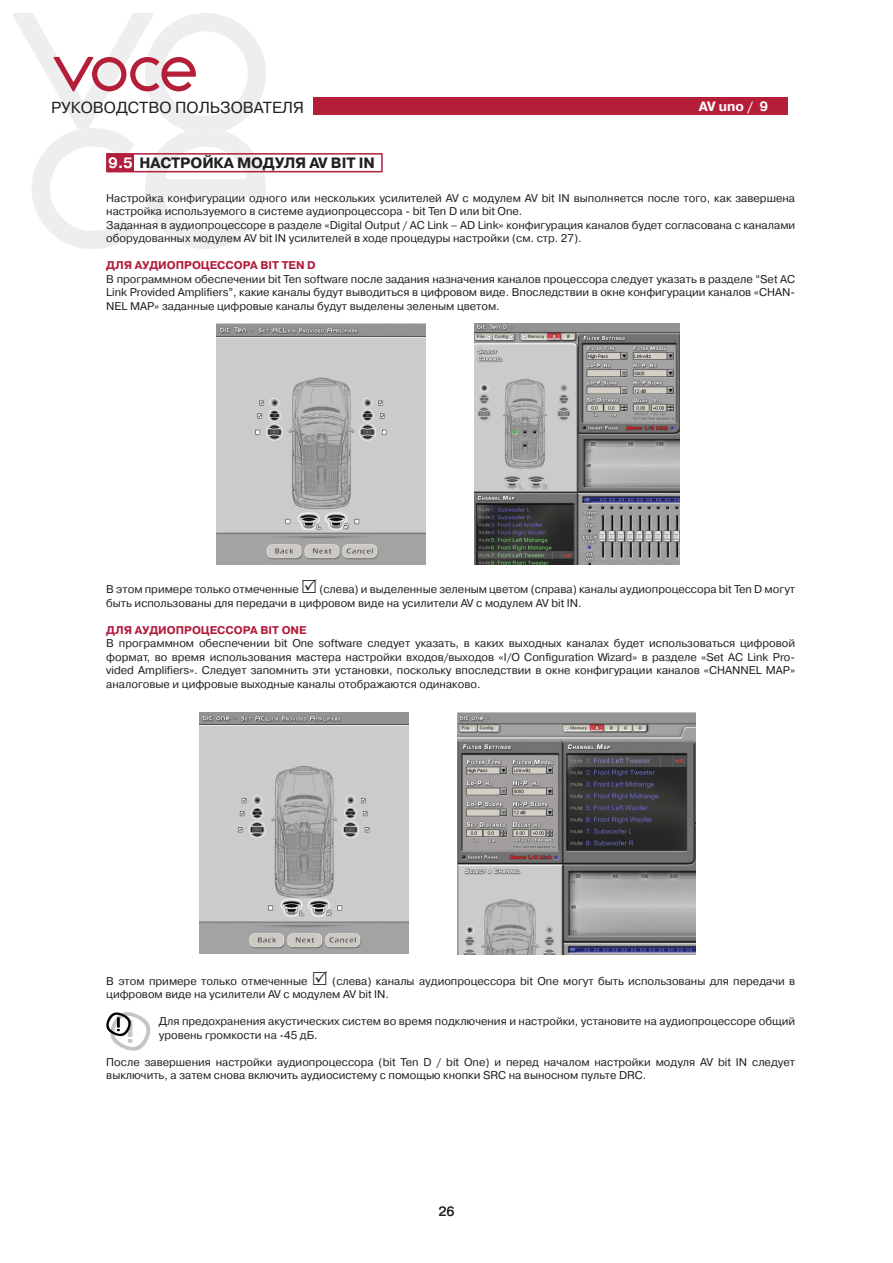
<style>
.page{position:relative;width:893px;height:1263px;background:#fff}
.page>*{position:absolute;margin:0;border:0;box-sizing:border-box;transform-origin:0 0}
.t1{font:16.05px "Pragmatica C";color:#231f20}
.t2{font:700 15px "Pragmatica C";letter-spacing:-.01em;color:#231f20}
.t3{font:700 13.5px "Pragmatica C";color:#fff}
.t4{font:700 13.5px "Pragmatica Light C";color:#231f20}
.t5{font:11.25px/13.5px "Pragmatica C";color:#231f20}
.t6{font:700 11.25px "Pragmatica C";color:#b21e3e}
.s1{color:#fff}
</style>
<div class="page">
<svg style="left:13px;top:13px;width:253px;height:236px"></svg>
<div style="left:314px;top:98px;width:474px;height:17px;background:#b51e39"></div>
<div style="left:106px;top:153px;width:277px;height:19px;border:2px solid #b21e3e"></div>
<div style="left:106px;top:153px;width:28px;height:19px;background:#b21e3e"></div>
<svg style="left:106px;top:1012px;width:45px;height:39px"></svg>
<img style="left:217px;top:323px;width:209px;height:242px">
<img style="left:474px;top:323px;width:206px;height:242px">
<img style="left:200px;top:712px;width:209px;height:242px">
<img style="left:457px;top:712px;width:238px;height:243px">
<h1 class="t1" style="left:51px;top:98px;width:252px">РУКОВОДСТВО П ОЛЬЗОВАТЕЛЯ</h1>
<p class="t3" style="left:699px;top:99px;width:71px">AV UNO / 9</p>
<h2 class="t2" style="left:108px;top:154px;width:268px"><span class="s1">9.5</span> НАСТРОЙКА МОДУЛЯ AV BIT IN</h2>
<p class="t5" style="left:106px;top:191px;width:690px">Настройка конфигурации одного или нескольких усилителей AV c модулем AV bit IN выполняется после того, как завершена настройка используемого в системе аудиопроцессора - bit Ten D или bit One.<br>Заданная в аудиопроцессоре в разделе «Digital Output / AC Link – AD Link» конфигурация каналов будет согласована с каналами оборудованных модулем AV bit IN усилителей в ходе процедуры настройки (см. стр. 27).</p>
<p class="t6" style="left:106px;top:259px;width:38px">ДЛЯ АУДИОПРОЦЕССОРА</p>
<p class="t6" style="left:260px;top:259px;width:7px">BIT</p>
<p class="t6" style="left:282px;top:259px;width:36px">TEN D</p>
<p class="t5" style="left:106px;top:272px;width:690px;text-align:justify">В программном обеспечении bit Ten software после задания назначения каналов процессора следует указать в разделе “Set AC Link Provided Amplifiers”, какие каналы будут выводиться в цифровом виде. Впоследствии в окне конфигурации каналов «CHAN-NEL MAP» заданные цифровые каналы будут выделены зеленым цветом.</p>
<p class="t5" style="left:106px;top:582px;width:690px;text-indent:213px">(слева) и выделенные зеленым цветом (справа) каналы аудиопроцессора bit Ten D могут быть использованы для передачи в цифровом виде на усилители AV с модулем AV bit IN.</p>
<p class="t6" style="left:106px;top:623px;width:38px">ДЛЯ АУДИОПРОЦЕССОРА</p>
<p class="t6" style="left:260px;top:623px;width:7px">BIT</p>
<p class="t6" style="left:282px;top:623px;width:18px">ONE</p>
<p class="t5" style="left:106px;top:636px;width:690px;text-align:justify">В программном обеспечении bit One software следует указать, в каких выходных каналах будет использоваться цифровой формат, во время использования мастера настройки входов/выходов «I/O Configuration Wizard» в разделе «Set AC Link Pro&shy;vided Amplifiers». Следует запомнить эти установки, поскольку впоследствии в окне конфигурации каналов «CHANNEL MAP» аналоговые и цифровые выходные каналы отображаются одинаково.</p>
<p class="t5" style="left:106px;top:582px;width:194px">В этом примере только отмеченные</p>
<p class="t5" style="left:106px;top:974px;width:690px;text-indent:226px">(слева) каналы аудиопроцессора bit One могут быть использованы для передачи в цифровом виде на усилители AV с модулем AV bit IN.</p>
<p class="t5" style="left:159px;top:1014px;width:638px">Для предохранения акустических систем во время подключения и настройки, установите на аудиопроцессоре общий уровень громкости на -45 дБ.</p>
<p class="t5" style="left:106px;top:1055px;width:690px">П осле завершения настройки аудиопроцессора (bit Ten D / bit One) и перед началом настройки модуля AV bit IN следует выключить, а затем снова включить аудиосистему с помощью кнопки SRC на выносном пульте DRC.</p>
<p class="t5" style="left:106px;top:974px;width:203px">В этом примере только отмеченные</p>
<p class="t4" style="left:438px;top:1204px;width:18px">26</p>
</div>
